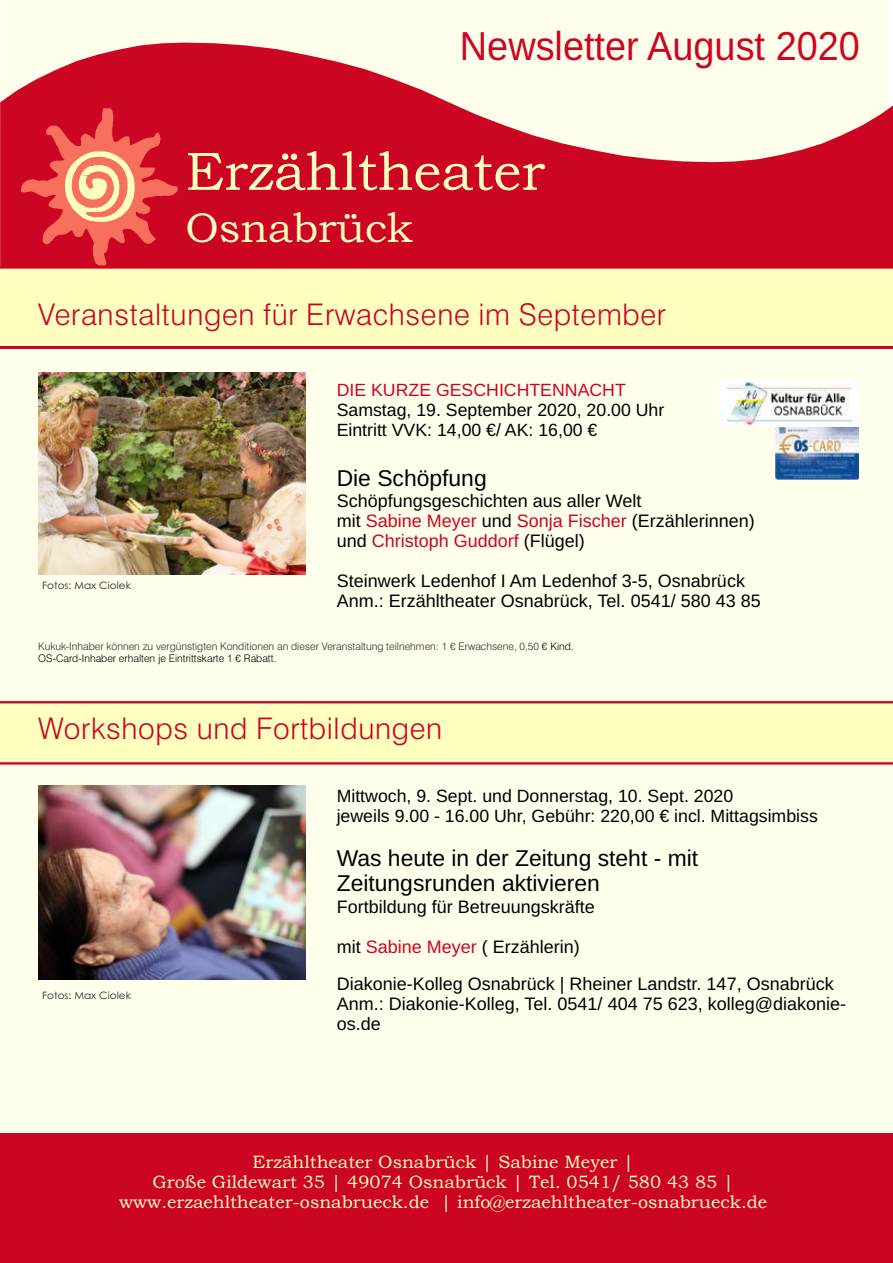
<style>
.page{position:relative;width:893px;height:1263px;background:#fff}
.page>*{position:absolute;margin:0;border:0;box-sizing:border-box;transform-origin:0 0}
.t1{font:54px "Bookman Old Style";color:#ffffbf}
.t2{font:41.85px "Bookman Old Style";color:#ffffbf}
.t3{font:40.5px "Liberation Sans";color:#cc0523;scale:.94 1}
.t4{font:300 29.85px "Swiss 721 BT";letter-spacing:.02em;color:#cd0423}
.t5{font:22.8px/25.5px "Liberation Sans";color:#000}
.t6{font:18px/20.1px "Liberation Sans";color:#000}
.t7{font:18px/20.2px "Bookman Old Style";color:#ffffbf;text-align:center}
.t8{font:17.7px "Liberation Sans";color:#000}
.t9{font:17.7px "Liberation Sans";color:#cc0423}
.t10{font:300 10.5px/12.6px "Swiss 721 BT";color:#2b2a29}
.t11{font:10.2px "Century Gothic";color:#2b2a29}
.s1{color:#cc0423}
.s2{color:#000}
</style>
<div class="page">
<div style="left:1px;top:0;width:888px;height:496px;background:#ffffec"></div>
<svg style="left:0;top:43px;width:893px;height:221px;fill:#cc0523"></svg>
<svg style="left:21px;top:108px;width:156px;height:156px;background:#e04246"></svg>
<div style="left:0;top:273px;width:893px;height:981px;background:#ffffec"></div>
<svg style="left:0;top:264px;width:893px;height:85px;background:#fae8b0"></svg>
<div style="left:0;top:1133px;width:893px;height:130px;background:#cc0523"></div>
<svg style="left:0;top:701px;width:893px;height:64px;background:#fbecb3"></svg>
<img style="left:776px;top:426px;width:83px;height:53px">
<img style="left:719px;top:381px;width:140px;height:45px">
<img style="left:38px;top:372px;width:268px;height:202px">
<img style="left:38px;top:786px;width:268px;height:193px">
<h3 class="t3" style="left:460px;top:31px;width:427px">Newsletter August 2020</h3>
<h1 class="t1" style="left:185px;top:151px;width:361px">Erzähltheater</h1>
<h2 class="t2" style="left:185px;top:212px;width:229px">Osnabrück</h2>
<h3 class="t4" style="left:38px;top:302px;width:629px">Veranstaltungen für Erwachsene im September</h3>
<p class="t11" style="left:42px;top:581px;width:90px">Fotos: Max Ciolek</p>
<p class="t9" style="left:337px;top:383px;width:291px">DIE KURZE GESCHICHTENNACHT</p>
<p class="t8" style="left:337px;top:423px;width:262px">Eintritt VVK: 14,00 €/ AK: 16,00 €</p>
<p class="t5" style="left:337px;top:467px;width:152px">Die Schöpfung</p>
<p class="t8" style="left:337px;top:403px;width:329px">Samstag, 19. September 2020, 20.00 Uhr</p>
<p class="t6" style="left:337px;top:492px;width:420px">Schöpfungsgeschichten aus aller Welt<br>mit <span class="s1">Sabine Meyer</span> und <span class="s1">Sonja Fischer</span> (Erzählerinnen) und <span class="s1">Christoph Guddorf</span> (Flügel)</p>
<p class="t6" style="left:337px;top:572px;width:426px">Steinwerk Ledenhof I Am Ledenhof 3-5, Osnabrück<br>Anm.: Erzähltheater Osnabrück, Tel. 0541/ 580 43 85</p>
<p class="t10" style="left:38px;top:641px;width:537px">Kukuk-Inhaber können zu vergünstigten Konditionen an dieser Veranstaltung teilnehmen: 1 Erwachsene, 0,50 <span class="s2">Kind.<br>OS-Card-Inhaber erhalten je Eintrittskarte 1 Rabatt.</span></p>
<h3 class="t4" style="left:38px;top:716px;width:406px">Workshops und Fortbildungen</h3>
<p class="t8" style="left:337px;top:789px;width:398px">Mittwoch, 9. Sept. und Donnerstag, 10. Sept. 2020</p>
<p class="t8" style="left:337px;top:809px;width:483px">jeweils 9.00 - 16.00 Uhr, Gebühr: 220,00 € incl. Mittagsimbiss</p>
<p class="t5" style="left:337px;top:847px;width:363px">Was heute in der Zeitung steht - mit<br>Zeitungsrunden aktivieren</p>
<p class="t6" style="left:337px;top:898px;width:260px">Fortbildung für Betreuungskräfte</p>
<p class="t11" style="left:42px;top:992px;width:90px">Fotos: Max Ciolek</p>
<p class="t6" style="left:337px;top:938px;width:245px">mit <span class="s1">Sabine Meyer</span> ( Erzählerin)</p>
<p class="t6" style="left:337px;top:975px;width:498px">Diakonie-Kolleg Osnabrück | Rheiner Landstr. 147, Osnabrück</p>
<p class="t6" style="left:337px;top:995px;width:511px">Anm.: Diakonie-Kolleg, Tel. 0541/ 404 75 623, kolleg@diakonie&shy;os.de</p>
<p class="t7" style="left:119px;top:1153px;width:649px">Erzähltheater Osnabrück | Sabine Meyer |<br>Große Gildewart 35 | 49074 Osnabrück | Tel. 0541/ 580 43 85 | www.erzaehltheater-osnabrueck.de | info@erzaehltheater-osnabrueck.de</p>
</div>
